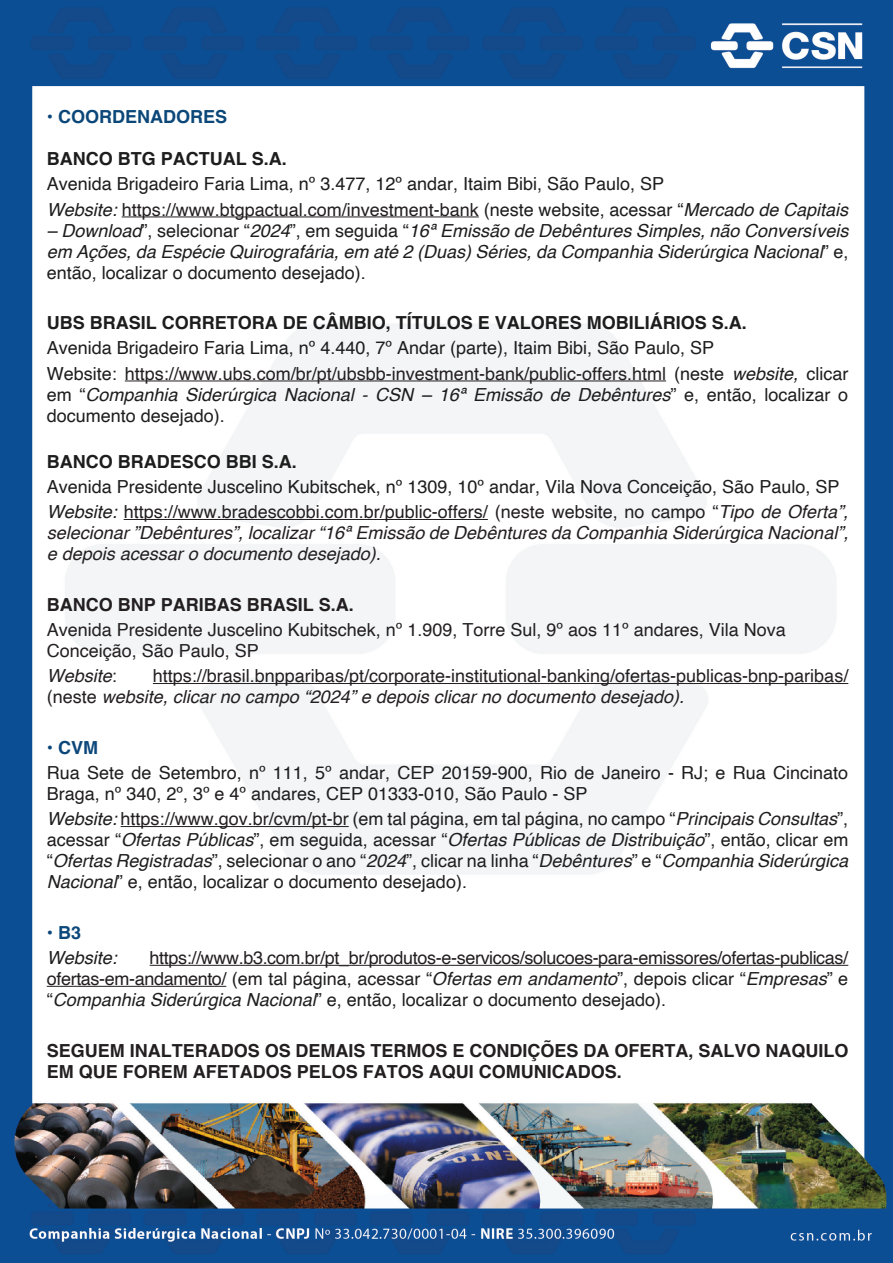
<style>
.page{position:relative;width:893px;height:1263px;background:#fff}
.page>*{position:absolute;margin:0;border:0;box-sizing:border-box;transform-origin:0 0}
.t1{font:18px/21px "Helvetica";color:#231f20}
.t2{font:18px/25.2px "Helvetica";color:#1e1d1d}
.t3{font:18px/21px "Helvetica";color:#1f1d1d}
.t4{font:italic 18px/21px "Helvetica";color:#1e1d1d;text-align:justify}
.t5{font:700 18px/21px "Helvetica";color:#231f20}
.t6{font:italic 18px/21px "Helvetica";color:#231f20}
.t7{font:700 18px "Helvetica";color:#1e1d1d}
.t8{font:700 18px "Helvetica";color:#0b4779}
.t9{font:700 18px "Helvetica";color:#0b477a}
.s1{color:#0b477b}
.s2{font-style:italic}
.s3{color:#231f20}
.s4{font-style:normal}
.s5{font-style:italic;color:#231f20}
.s6{font-style:italic;color:#1e1d1d}
.s7{color:#1f1d1d}
.s8{font-style:italic;color:#1f1d1d}
.s9{color:#1e1d1d}
</style>
<div class="page">
<img style="left:0;top:0;width:893px;height:1263px">
<hr style="left:122px;top:216px;width:357px;height:1px;background:#231f20">
<hr style="left:125px;top:380px;width:541px;height:1px;background:#231f20">
<hr style="left:124px;top:519px;width:364px;height:1px;background:#231f20">
<hr style="left:153px;top:683px;width:695px;height:1px;background:#231f20">
<hr style="left:121px;top:826px;width:228px;height:1px;background:#231f20">
<hr style="left:150px;top:965px;width:698px;height:1px;background:#231f20">
<hr style="left:47px;top:986px;width:179px;height:1px;background:#231f20">
<p class="t8" style="left:47px;top:106px;width:182px"><span class="s1">•</span> COORDENADORES</p>
<p class="t7" style="left:47px;top:148px;width:241px">BANCO BTG PACTUAL S.A.</p>
<p class="t2" style="left:47px;top:172px;width:803px">Avenida Brigadeiro Faria Lima, nº 3.477, 12º andar, Itaim Bibi, São Paulo, SP<br><span class="s2">Website:</span> <span class="s3">https://www.btgpactual.com/investment-bank</span> (neste website, acessar “<span class="s2">Mercado de Capitais</span></p>
<p class="t4" style="left:47px;top:220px;width:803px">– Download<span class="s4">”, selecionar “</span>2024<span class="s4">”, em seguida “</span>16ª Emissão de Debêntures Simples, não Conversíveis em Ações, da Espécie Quirografária, em até 2 (Duas) Séries, da Companhia Siderúrgica Nacional<span class="s4">” e, então, localizar o documento desejado).</span></p>
<p class="t7" style="left:47px;top:312px;width:702px">UBS BRASIL CORRETORA DE CÂMBIO, TÍTULOS E VALORES MOBILIÁRIOS S.A.</p>
<p class="t2" style="left:47px;top:336px;width:803px">Avenida Brigadeiro Faria Lima, nº 4.440, 7º Andar (parte), Itaim Bibi, São Paulo, SP<br>Website: <span class="s3">https://www.ubs.com/br/pt/ubsbb-investment-bank/public-offers.html</span> (neste <span class="s2">website,</span> clicar</p>
<p class="t4" style="left:47px;top:384px;width:803px"><span class="s4">em “</span>Companhia Siderúrgica Nacional - CSN – 16ª Emissão de Debêntures<span class="s4">” e, então, localizar o documento desejado).</span></p>
<p class="t7" style="left:47px;top:450px;width:252px">BANCO BRADESCO BBI S.A.</p>
<p class="t2" style="left:47px;top:475px;width:803px">Avenida Presidente Juscelino Kubitschek, nº 1309, 10º andar, Vila Nova Conceição, São Paulo, SP<br><span class="s2">Website:</span> <span class="s3">https://www.bradescobbi.com.br/public-offers/ (neste website, no campo “</span><span class="s5">Tipo de Oferta”,</span></p>
<p class="t6" style="left:47px;top:523px;width:803px">selecionar ”Debêntures”, localizar “16ª Emissão de Debêntures da Companhia Siderúrgica Nacional”, e depois acessar o documento desejado).</p>
<p class="t5" style="left:47px;top:596px;width:309px">BANCO BNP PARIBAS BRASIL S.A.</p>
<p class="t1" style="left:47px;top:620px;width:741px">Avenida Presidente Juscelino Kubitschek, nº 1.909, Torre Sul, 9º aos 11º andares, Vila Nova<br>Conceição, São Paulo, SP</p>
<p class="t6" style="left:47px;top:666px;width:72px">Website<span class="s4">:</span></p>
<p class="t1" style="left:47px;top:666px;width:803px;text-indent:106px">https://brasil.bnpparibas/pt/corporate-institutional-banking/ofertas-publicas-bnp-paribas/ (neste <span class="s2">website, clicar no campo “2024” e depois clicar no documento desejado).</span></p>
<p class="t9" style="left:47px;top:736px;width:53px"><span class="s1">•</span> CVM</p>
<p class="t3" style="left:47px;top:763px;width:803px">Rua Sete de Setembro, nº 111, 5º andar, CEP 20159-900, Rio de Janeiro - RJ; e Rua Cincinato</p>
<p class="t3" style="left:47px;top:782px;width:803px;line-height:25.2px">Braga, nº 340, 2º, 3º e 4º andares, CEP 01333-010, São Paulo - SP<br><span class="s6">Website:</span> <span class="s3">https://www.gov.br/cvm/pt-br</span> (em tal página, em tal página, no campo “<span class="s2">Principais Consultas</span>”,</p>
<p class="t3" style="left:47px;top:830px;width:803px;text-align:justify">acessar “<span class="s2">Ofertas Públicas</span>”, em seguida, acessar “<span class="s2">Ofertas Públicas de Distribuição</span>”, então, clicar em “<span class="s2">Ofertas Registradas</span>”, selecionar o ano “<span class="s2">2024</span>”, clicar na linha “<span class="s2">Debêntures</span>” e “<span class="s2">Companhia Siderúrgica Nacional</span>” e, então, localizar o documento desejado).</p>
<p class="t9" style="left:47px;top:921px;width:36px"><span class="s1">•</span> B3</p>
<p class="t4" style="left:47px;top:948px;width:72px">Website:</p>
<p class="t1" style="left:47px;top:948px;width:803px;text-align:justify;text-indent:103px">https://www.b3.com.br/pt_br/produtos-e-servicos/solucoes-para-emissores/ofertas-publicas/ ofertas-em-andamento/ <span class="s7">(em tal página, acessar “</span><span class="s8">Ofertas em andamento</span><span class="s7">”, depois clicar “</span><span class="s8">Empresas</span><span class="s7">” e “</span><span class="s8">Companhia Siderúrgica Nacional</span><span class="s7">” e, então, localizar o documento desejado).</span></p>
<p class="t5" style="left:47px;top:1042px;width:803px">SEGUEM INALTERADOS OS DEMAIS TERMOS E CONDIÇÕES DA OFERTA, SALVO NAQUILO<br>EM QUE FOREM AFETADOS PELOS FATOS AQUI COMUNICADOS<span class="s9">.</span></p>
</div>
